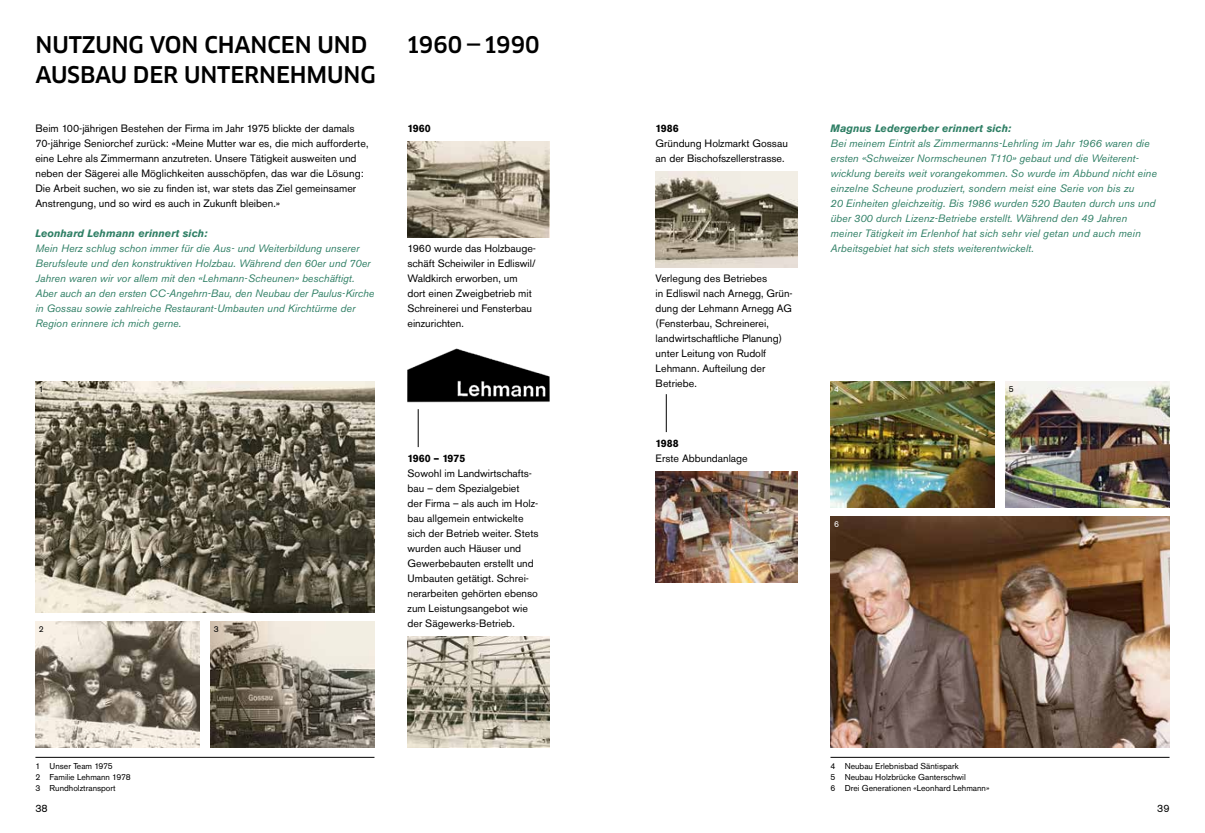
<style>
.page{position:relative;width:1205px;height:833px;background:#fff}
.page>*{position:absolute;margin:0;border:0;box-sizing:border-box;transform-origin:0 0}
.t1{font:500 22.5px/30px "Clan OT";letter-spacing:-.005em;color:#000}
.t2{font:10.62px/15px "Akzidenz Grotesk BQ";color:#000}
.t3{font:italic 10.62px/15px "Akzidenz Grotesk BQ";color:#2f7f65}
.t4{font:italic 700 10.62px "Akzidenz Grotesk BQ";color:#2f7f65}
.t5{font:700 10.62px "Akzidenz Grotesk BQ";letter-spacing:.005em;color:#000}
.t6{font:8.5px/11.2px "Akzidenz Grotesk BQ";color:#000}
.t7{font:8.5px "Akzidenz Grotesk BQ";color:#fff}
</style>
<div class="page">
<img style="left:830px;top:517px;width:339px;height:230px">
<img style="left:1005px;top:382px;width:164px;height:125px">
<img style="left:830px;top:382px;width:164px;height:125px">
<img style="left:656px;top:172px;width:141px;height:95px">
<img style="left:35px;top:622px;width:165px;height:125px">
<img style="left:407px;top:637px;width:142px;height:110px">
<img style="left:35px;top:382px;width:339px;height:230px">
<hr style="left:35px;top:757px;width:339px;height:1px;background:#000">
<img style="left:407px;top:348px;width:142px;height:54px">
<hr style="left:418px;top:409px;width:1px;height:38px;background:#000">
<hr style="left:666px;top:394px;width:1px;height:38px;background:#000">
<hr style="left:830px;top:757px;width:339px;height:1px;background:#000">
<img style="left:210px;top:622px;width:164px;height:125px">
<img style="left:656px;top:472px;width:141px;height:110px">
<img style="left:407px;top:142px;width:142px;height:95px">
<h1 class="t1" style="left:36px;top:30px;width:341px">NUTZUNG VON CHANCEN UND<br>AUSBAU DER UNTERNEHMUNG</h1>
<h1 class="t1" style="left:406px;top:30px;width:135px">1960 —1990</h1>
<p class="t2" style="left:35px;top:121px;width:335px">Beim 100-jährigen Bestehen der Firma im Jahr 1975 blickte der damals 70-jährige Seniorchef zurück: «Meine Mutter war es, die mich aufforderte, eine Lehre als Zimmermann anzutreten. Unsere Tätigkeit ausweiten und neben der Sägerei alle Möglichkeiten ausschöpfen, das war die Lösung:<br>Die Arbeit suchen, wo sie zu finden ist, war stets das Ziel gemeinsamer Anstrengung, und so wird es auch in Zukunft bleiben.»</p>
<p class="t4" style="left:35px;top:227px;width:173px">Leonhard Lehmann erinnert sich:</p>
<p class="t3" style="left:35px;top:241px;width:340px">Mein Herz schlug schon immer für die Aus- und Weiterbildung unserer Berufsleute und den konstruktiven Holzbau. Während den 60er und 70er Jahren waren wir vor allem mit den «Lehmann-Scheunen» beschäftigt.<br>Aber auch an den ersten CC-Angehrn-Bau, den Neubau der Paulus-Kirche in Gossau sowie zahlreiche Restaurant-Umbauten und Kirchtürme der Region erinnere ich mich gerne.</p>
<p class="t4" style="left:830px;top:122px;width:182px">Magnus Ledergerber erinnert sich:</p>
<p class="t3" style="left:830px;top:136px;width:328px">Bei meinem Eintrit als Zimmermanns-Lehrling im Jahr 1966 waren die ersten «Schweizer Normscheunen T110» gebaut und die Weiterent&shy;wicklung bereits weit vorangekommen. So wurde im Abbund nicht eine einzelne Scheune produziert, sondern meist eine Serie von bis zu<br>20 Einheiten gleichzeitig. Bis 1986 wurden 520 Bauten durch uns und über 300 durch Lizenz-Betriebe erstellt. Während den 49 Jahren meiner Tätigkeit im Erlenhof hat sich sehr viel getan und auch mein Arbeitsgebiet hat sich stets weiterentwickelt.</p>
<p class="t5" style="left:656px;top:122px;width:25px">1986</p>
<p class="t2" style="left:656px;top:136px;width:134px">Gründung Holzmarkt Gossau an der Bischofszellerstrasse.</p>
<p class="t5" style="left:407px;top:122px;width:25px">1960</p>
<p class="t2" style="left:407px;top:241px;width:130px">1960 wurde das Holzbauge&shy;schäft Scheiwiler in Edliswil/<br>Waldkirch erworben, um dort einen Zweigbetrieb mit<br>Schreinerei und Fensterbau einzurichten.</p>
<p class="t2" style="left:656px;top:271px;width:139px">Verlegung des Betriebes<br>in Edliswil nach Arnegg, Grün&shy;dung der Lehmann Arnegg AG (Fensterbau, Schreinerei, landwirtschaftliche Planung) unter Leitung von Rudolf<br>Lehmann. Aufteilung der<br>Betriebe.</p>
<p class="t6" style="left:39px;top:384px;width:6px">1</p>
<p class="t7" style="left:834px;top:384px;width:6px">4</p>
<p class="t6" style="left:1009px;top:383px;width:6px">5</p>
<p class="t6" style="left:39px;top:623px;width:6px">2</p>
<p class="t6" style="left:35px;top:760px;width:97px">1 Unser Team 1975<br>2 Familie Lehmann 1978<br>3 Rundholztransport</p>
<p class="t6" style="left:214px;top:623px;width:6px">3</p>
<p class="t5" style="left:407px;top:452px;width:59px">1960 – 1975</p>
<p class="t2" style="left:407px;top:466px;width:132px">Sowohl im Landwirtschafts&shy;bau – dem Spezialgebiet<br>der Firma – als auch im Holz&shy;bau allgemein entwickelte sich der Betrieb weiter. Stets wurden auch Häuser und<br>Gewerbebauten erstellt und<br>Umbauten getätigt. Schrei&shy;nerarbeiten gehörten ebenso zum Leistungsangebot wie der Sägewerks-Betrieb.</p>
<p class="t5" style="left:656px;top:437px;width:25px">1988</p>
<p class="t2" style="left:656px;top:451px;width:94px">Erste Abbundanlage</p>
<p class="t7" style="left:834px;top:519px;width:6px">6</p>
<p class="t6" style="left:830px;top:760px;width:160px">4 Neubau Erlebnisbad Säntispark<br>5 Neubau Holzbrücke Ganterschwil<br>6 Drei Generationen «Leonhard Lehmann»</p>
<p class="t2" style="left:35px;top:800px;width:14px">38</p>
<p class="t2" style="left:1157px;top:800px;width:14px">39</p>
</div>
